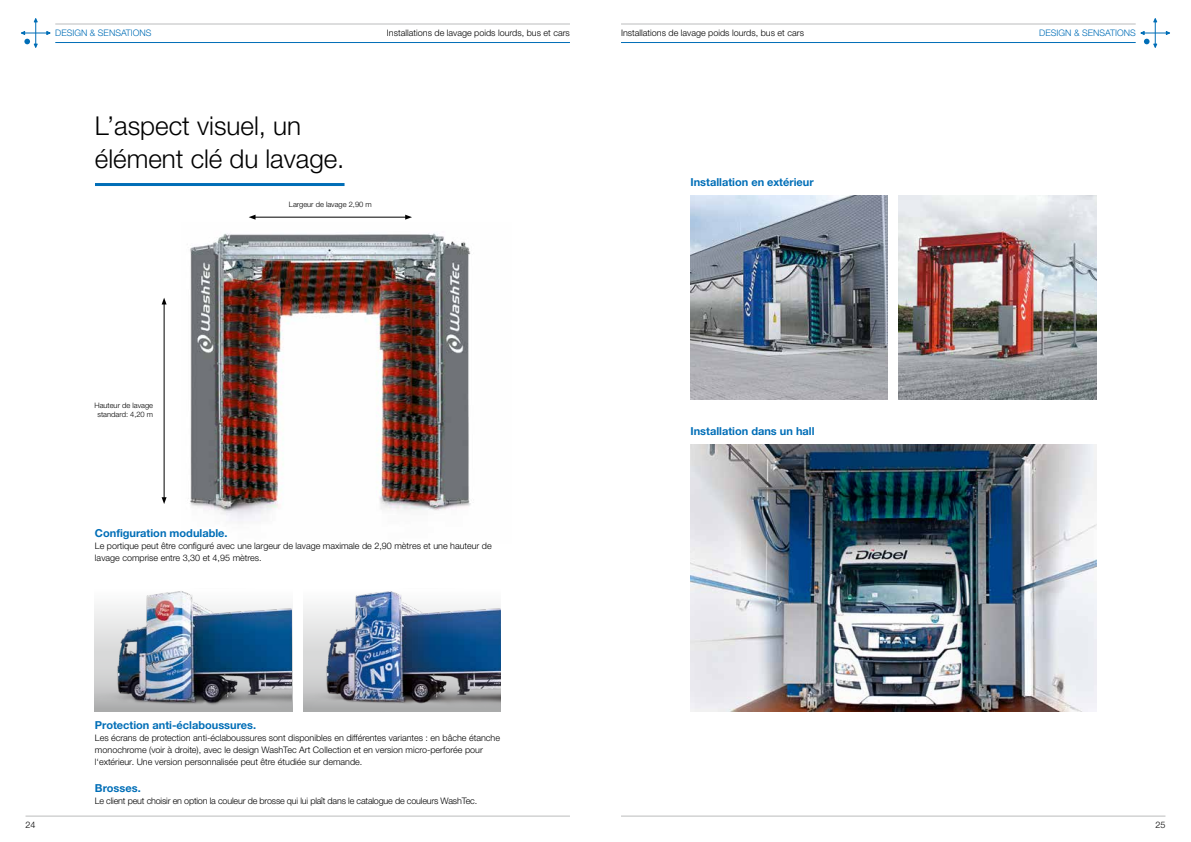
<style>
.page{position:relative;width:1191px;height:842px;background:#fff}
.page>*{position:absolute;margin:0;border:0;box-sizing:border-box;transform-origin:0 0}
.t1{font:300 26px/33px "Helvetica Neue LTW1 G";color:#000}
.t2{font:700 11px "Helvetica Neue LTW1 G";color:#006eb7}
.t3{font:300 9px/12px "Helvetica Neue LTW1 G";color:#000}
.t4{font:300 9px "Helvetica Neue LTW1 G";letter-spacing:-.02em;color:#000}
.t5{font:300 9px "Helvetica Neue LTW1 G";color:#006eb7}
.t6{font:300 7.5px/9px "Helvetica Neue LTW1 G";color:#000;text-align:center}
</style>
<div class="page">
<hr style="left:55px;top:42px;width:515px;height:1px;background:#006eb7">
<hr style="left:621px;top:42px;width:514px;height:1px;background:#006eb7">
<hr style="left:55px;top:24px;width:515px;height:1px;background:#bbbcbd">
<hr style="left:621px;top:24px;width:514px;height:1px;background:#bbbcbd">
<svg style="left:21px;top:18px;width:30px;height:30px"></svg>
<svg style="left:1140px;top:18px;width:30px;height:30px"></svg>
<hr style="left:621px;top:816px;width:544px;height:1px;background:#bbbcbd">
<hr style="left:26px;top:816px;width:544px;height:1px;background:#bbbcbd">
<img style="left:190px;top:233px;width:281px;height:289px">
<hr style="left:95px;top:183px;width:249px;height:3px;background:#006eb7">
<img style="left:303px;top:591px;width:197px;height:120px">
<img style="left:95px;top:591px;width:197px;height:120px">
<hr style="left:164px;top:303px;width:1px;height:196px;background:#000">
<svg style="left:162px;top:298px;width:5px;height:6px"></svg>
<svg style="left:162px;top:497px;width:5px;height:7px"></svg>
<img style="left:690px;top:195px;width:197px;height:204px">
<img style="left:690px;top:444px;width:406px;height:267px">
<hr style="left:254px;top:217px;width:153px;height:1px;background:#000">
<svg style="left:405px;top:215px;width:7px;height:5px"></svg>
<svg style="left:249px;top:215px;width:6px;height:5px"></svg>
<img style="left:899px;top:195px;width:197px;height:204px">
<p class="t5" style="left:55px;top:27px;width:98px">DESIGN &amp; SENSATIONS</p>
<p class="t3" style="left:387px;top:27px;width:184px">Installations de lavage poids lourds, bus et cars</p>
<p class="t3" style="left:621px;top:27px;width:184px">Installations de lavage poids lourds, bus et cars</p>
<p class="t5" style="left:1039px;top:27px;width:98px">DESIGN &amp; SENSATIONS</p>
<h1 class="t1" style="left:95px;top:109px;width:251px">L’aspect visuel, un élément clé du lavage.</h1>
<p class="t6" style="left:94px;top:401px;width:60px">Hauteur de lavage standard: 4,20 m</p>
<p class="t6" style="left:289px;top:200px;width:84px">Largeur de lavage 2,90 m</p>
<p class="t2" style="left:95px;top:526px;width:134px">Configuration modulable.</p>
<p class="t3" style="left:95px;top:540px;width:398px">Le portique peut être configuré avec une largeur de lavage maximale de 2,90 mètres et une hauteur de lavage comprise entre 3,30 et 4,95 mètres.</p>
<p class="t2" style="left:95px;top:718px;width:163px">Protection anti-éclaboussures.</p>
<p class="t3" style="left:95px;top:732px;width:407px">Les écrans de protection anti-éclaboussures sont disponibles en différentes variantes : en bâche étanche monochrome (voir à droite), avec le design WashTec Art Collection et en version micro-perforée pour l‘extérieur. Une version personnalisée peut être étudiée sur demande.</p>
<p class="t2" style="left:95px;top:781px;width:47px">Brosses.</p>
<p class="t4" style="left:95px;top:795px;width:384px">Le client peut choisir en option la couleur de brosse qui lui plaît dans le catalogue de couleurs WashTec.</p>
<p class="t2" style="left:690px;top:175px;width:125px">Installation en extérieur</p>
<p class="t2" style="left:690px;top:424px;width:126px">Installation dans un hall</p>
<p class="t3" style="left:26px;top:819px;width:12px">24</p>
<p class="t3" style="left:1155px;top:819px;width:12px">25</p>
</div>
